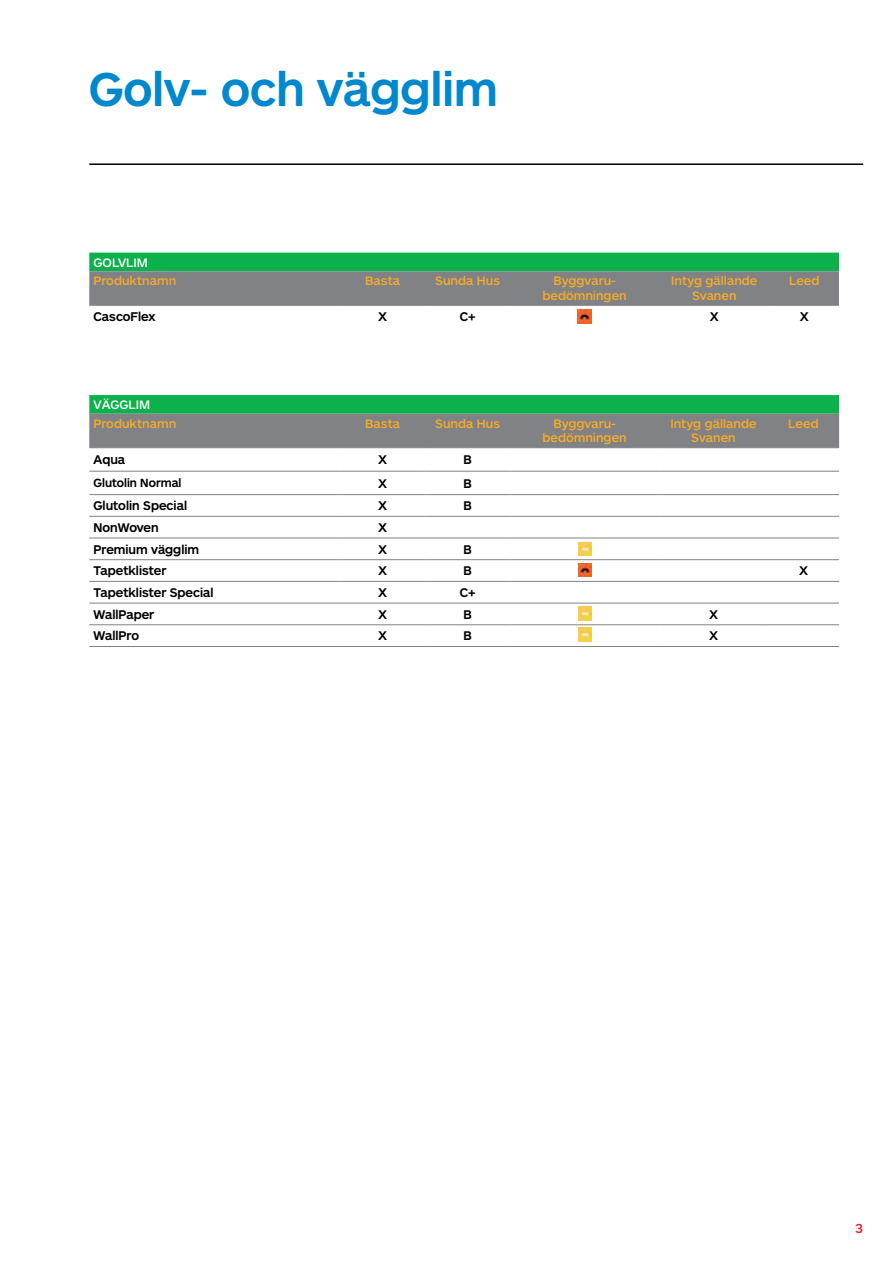
<style>
.page{position:relative;width:893px;height:1263px;background:#fff}
.page>*{position:absolute;margin:0;border:0;box-sizing:border-box;transform-origin:0 0}
.t1{font:48px "ARS Maquette Casco";color:#0088ce}
.t2{font:500 13.5px "ARS Maquette";color:#ed1d24}
.t3{font:500 12.75px/14.2px "ARS Maquette";color:#fbac23;text-align:center}
.t4{font:12.75px "ARS Maquette Casco";color:#000}
.t5{font:500 12.75px "ARS Maquette";color:#fff}
.t6{font:12px "ARS Maquette Casco";color:#000}
</style>
<div class="page">
<hr style="left:89px;top:163px;width:774px;height:2px;background:#000">
<svg style="left:89px;top:253px;width:750px;height:70px"></svg>
<svg style="left:89px;top:395px;width:750px;height:52px;background:#579371"></svg>
<hr style="left:89px;top:447px;width:251px;height:1px;background:#808285">
<hr style="left:340px;top:447px;width:85px;height:1px;background:#808285">
<hr style="left:425px;top:447px;width:85px;height:1px;background:#808285">
<hr style="left:510px;top:447px;width:149px;height:1px;background:#808285">
<hr style="left:659px;top:447px;width:109px;height:1px;background:#808285">
<hr style="left:768px;top:447px;width:71px;height:1px;background:#808285">
<hr style="left:89px;top:471px;width:251px;height:1px;background:#808285">
<hr style="left:340px;top:471px;width:85px;height:1px;background:#808285">
<hr style="left:425px;top:471px;width:85px;height:1px;background:#808285">
<hr style="left:510px;top:471px;width:149px;height:1px;background:#808285">
<hr style="left:659px;top:471px;width:109px;height:1px;background:#808285">
<hr style="left:768px;top:471px;width:71px;height:1px;background:#808285">
<hr style="left:89px;top:494px;width:251px;height:1px;background:#808285">
<hr style="left:340px;top:494px;width:85px;height:1px;background:#808285">
<hr style="left:425px;top:494px;width:85px;height:1px;background:#808285">
<hr style="left:510px;top:494px;width:149px;height:1px;background:#808285">
<hr style="left:659px;top:494px;width:109px;height:1px;background:#808285">
<hr style="left:768px;top:494px;width:71px;height:1px;background:#808285">
<hr style="left:89px;top:516px;width:251px;height:1px;background:#808285">
<hr style="left:340px;top:516px;width:85px;height:1px;background:#808285">
<hr style="left:425px;top:516px;width:85px;height:1px;background:#808285">
<hr style="left:510px;top:516px;width:149px;height:1px;background:#808285">
<hr style="left:659px;top:516px;width:109px;height:1px;background:#808285">
<hr style="left:768px;top:516px;width:71px;height:1px;background:#808285">
<hr style="left:89px;top:538px;width:251px;height:1px;background:#808285">
<hr style="left:340px;top:538px;width:85px;height:1px;background:#808285">
<hr style="left:425px;top:538px;width:85px;height:1px;background:#808285">
<hr style="left:510px;top:538px;width:149px;height:1px;background:#808285">
<hr style="left:659px;top:538px;width:109px;height:1px;background:#808285">
<hr style="left:768px;top:538px;width:71px;height:1px;background:#808285">
<hr style="left:89px;top:559px;width:251px;height:1px;background:#808285">
<hr style="left:340px;top:559px;width:85px;height:1px;background:#808285">
<hr style="left:425px;top:559px;width:85px;height:1px;background:#808285">
<hr style="left:510px;top:559px;width:149px;height:1px;background:#808285">
<hr style="left:659px;top:559px;width:109px;height:1px;background:#808285">
<hr style="left:768px;top:559px;width:71px;height:1px;background:#808285">
<hr style="left:89px;top:581px;width:251px;height:1px;background:#808285">
<hr style="left:340px;top:581px;width:85px;height:1px;background:#808285">
<hr style="left:425px;top:581px;width:85px;height:1px;background:#808285">
<hr style="left:510px;top:581px;width:149px;height:1px;background:#808285">
<hr style="left:659px;top:581px;width:109px;height:1px;background:#808285">
<hr style="left:768px;top:581px;width:71px;height:1px;background:#808285">
<hr style="left:89px;top:603px;width:251px;height:1px;background:#808285">
<hr style="left:340px;top:603px;width:85px;height:1px;background:#808285">
<hr style="left:425px;top:603px;width:85px;height:1px;background:#808285">
<hr style="left:510px;top:603px;width:149px;height:1px;background:#808285">
<hr style="left:659px;top:603px;width:109px;height:1px;background:#808285">
<hr style="left:768px;top:603px;width:71px;height:1px;background:#808285">
<hr style="left:89px;top:624px;width:251px;height:1px;background:#808285">
<hr style="left:340px;top:624px;width:85px;height:1px;background:#808285">
<hr style="left:425px;top:624px;width:85px;height:1px;background:#808285">
<hr style="left:510px;top:624px;width:149px;height:1px;background:#808285">
<hr style="left:659px;top:624px;width:109px;height:1px;background:#808285">
<hr style="left:768px;top:624px;width:71px;height:1px;background:#808285">
<hr style="left:89px;top:646px;width:251px;height:1px;background:#808285">
<hr style="left:340px;top:646px;width:85px;height:1px;background:#808285">
<hr style="left:425px;top:646px;width:85px;height:1px;background:#808285">
<hr style="left:510px;top:646px;width:149px;height:1px;background:#808285">
<hr style="left:659px;top:646px;width:109px;height:1px;background:#808285">
<hr style="left:768px;top:646px;width:71px;height:1px;background:#808285">
<img style="left:578px;top:628px;width:14px;height:13px">
<img style="left:578px;top:607px;width:14px;height:13px">
<img style="left:578px;top:542px;width:14px;height:14px">
<img style="left:578px;top:563px;width:14px;height:14px">
<h1 class="t1" style="left:89px;top:65px;width:410px">Golv- och vägglim</h1>
<p class="t5" style="left:94px;top:256px;width:56px">GOLVLIM</p>
<p class="t3" style="left:94px;top:274px;width:84px">Produktnamn</p>
<p class="t3" style="left:365px;top:274px;width:36px">Basta</p>
<p class="t3" style="left:435px;top:274px;width:67px">Sunda Hus</p>
<p class="t3" style="left:543px;top:274px;width:86px">Byggvaru&shy;bedömningen</p>
<p class="t3" style="left:671px;top:274px;width:88px">Intyg gällande<br>Svanen</p>
<p class="t3" style="left:789px;top:274px;width:32px">Leed</p>
<p class="t4" style="left:94px;top:310px;width:64px">CascoFlex</p>
<p class="t4" style="left:379px;top:310px;width:10px">X</p>
<p class="t4" style="left:460px;top:310px;width:17px">C+</p>
<p class="t4" style="left:710px;top:310px;width:10px">X</p>
<p class="t4" style="left:800px;top:310px;width:10px">X</p>
<p class="t5" style="left:94px;top:398px;width:58px">VÄGGLIM</p>
<p class="t3" style="left:94px;top:416px;width:84px">Produktnamn</p>
<p class="t3" style="left:365px;top:416px;width:36px">Basta</p>
<p class="t3" style="left:435px;top:416px;width:67px">Sunda Hus</p>
<p class="t3" style="left:543px;top:416px;width:86px">Byggvaru&shy;bedömningen</p>
<p class="t3" style="left:670px;top:416px;width:88px">Intyg gällande<br>Svanen</p>
<p class="t3" style="left:788px;top:416px;width:32px">Leed</p>
<p class="t4" style="left:94px;top:453px;width:33px">Aqua</p>
<p class="t4" style="left:379px;top:453px;width:10px">X</p>
<p class="t4" style="left:463px;top:453px;width:10px">B</p>
<p class="t6" style="left:94px;top:477px;width:89px">Glutolin Normal</p>
<p class="t4" style="left:379px;top:477px;width:10px">X</p>
<p class="t4" style="left:464px;top:477px;width:10px">B</p>
<p class="t4" style="left:94px;top:499px;width:95px">Glutolin Special</p>
<p class="t4" style="left:379px;top:499px;width:10px">X</p>
<p class="t4" style="left:464px;top:499px;width:10px">B</p>
<p class="t4" style="left:94px;top:521px;width:67px">NonWoven</p>
<p class="t4" style="left:379px;top:521px;width:10px">X</p>
<p class="t4" style="left:94px;top:543px;width:107px">Premium vägglim</p>
<p class="t4" style="left:379px;top:543px;width:10px">X</p>
<p class="t4" style="left:464px;top:543px;width:10px">B</p>
<p class="t4" style="left:94px;top:564px;width:74px">Tapetklister</p>
<p class="t4" style="left:379px;top:564px;width:10px">X</p>
<p class="t4" style="left:464px;top:564px;width:10px">B</p>
<p class="t4" style="left:799px;top:564px;width:10px">X</p>
<p class="t4" style="left:94px;top:586px;width:122px">Tapetklister Special</p>
<p class="t4" style="left:379px;top:586px;width:10px">X</p>
<p class="t4" style="left:460px;top:586px;width:17px">C+</p>
<p class="t4" style="left:94px;top:608px;width:62px">WallPaper</p>
<p class="t4" style="left:379px;top:608px;width:10px">X</p>
<p class="t4" style="left:464px;top:608px;width:10px">B</p>
<p class="t4" style="left:709px;top:608px;width:10px">X</p>
<p class="t4" style="left:94px;top:629px;width:47px">WallPro</p>
<p class="t4" style="left:379px;top:629px;width:10px">X</p>
<p class="t4" style="left:464px;top:629px;width:10px">B</p>
<p class="t4" style="left:709px;top:629px;width:10px">X</p>
<p class="t2" style="left:855px;top:1221px;width:9px">3</p>
</div>
